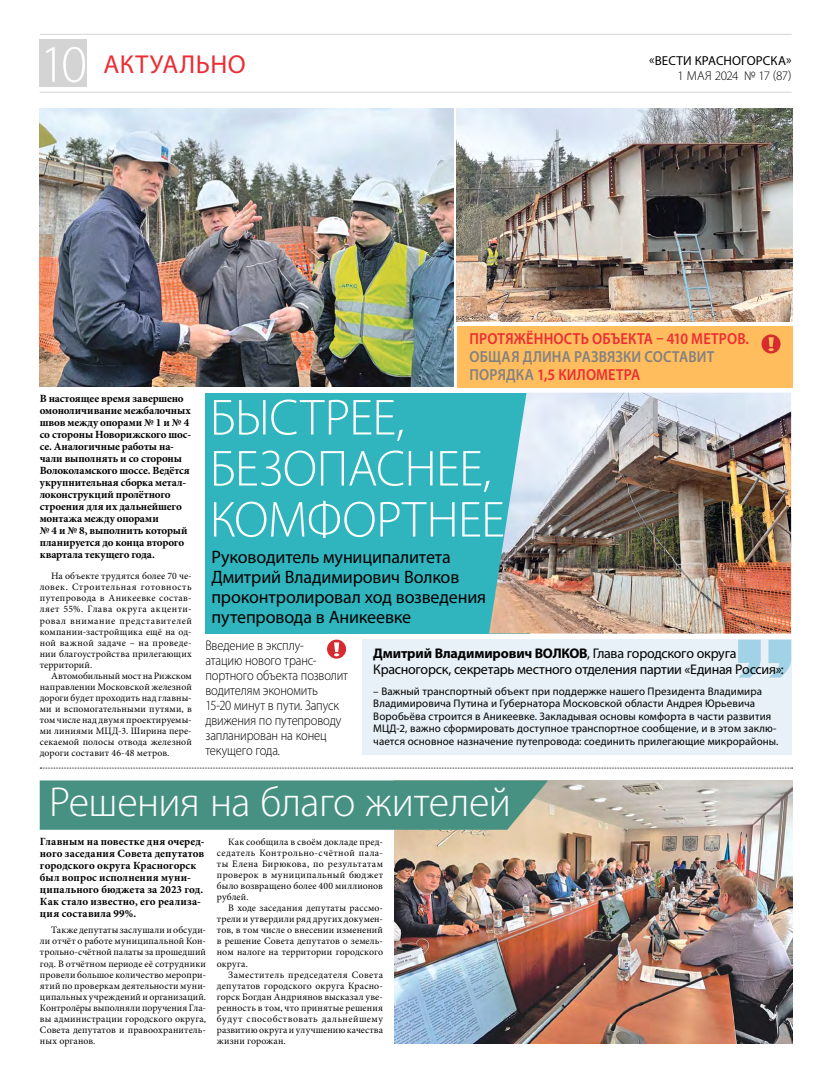
<style>
.page{position:relative;width:820px;height:1078px;background:#fff}
.page>*{position:absolute;margin:0;border:0;box-sizing:border-box;transform-origin:0 0}
.t1{font:300 53px "Myriad Pro";color:#fff}
.t2{font:300 51px/51px "Myriad Pro";letter-spacing:-.01em;color:#fff}
.t3{font:300 42px "Myriad Pro";letter-spacing:-.015em;color:#fff}
.t4{font:26px "Myriad Pro";letter-spacing:.02em;color:#ec2d35}
.t5{font:18px/20px "Myriad Pro";letter-spacing:-.01em;color:#000}
.t6{font:600 16px/18px "Myriad Pro";letter-spacing:.01em;color:#828182;scale:.9 1}
.t7{font:600 16px "Myriad Pro";letter-spacing:.01em;color:#ec2d35;scale:.9 1}
.t8{font:300 14px/15px "Myriad Pro";letter-spacing:-.01em;color:#000;scale:.9 1}
.t9{font:14px/16px "Myriad Pro";letter-spacing:-.02em;color:#000}
.t10{font:13px "Myriad Pro";letter-spacing:.01em;color:#000}
.t11{font:300 13px "Myriad Pro";letter-spacing:-.04em;color:#000}
.t12{font:700 11px/12px "Minion Pro";letter-spacing:-.005em;color:#000}
.t13{font:11px/12.5px "Myriad Pro";letter-spacing:.005em;color:#000}
.t14{font:700 11px/12px "Minion Pro";letter-spacing:.015em;color:#000}
.t15{font:9.8px/11.1px "Minion Pro";letter-spacing:.015em;color:#000;text-align:justify}
.s1{color:#ec2d35}
.s2{font-weight:700}
</style>
<div class="page">
<hr style="left:40px;top:92px;width:751px;height:1px;background:#d4d4d5">
<hr style="left:40px;top:34px;width:751px;height:1px;background:#d4d4d5">
<div style="left:40px;top:40px;width:47px;height:47px;background:#d4d4d5"></div>
<div style="left:456px;top:326px;width:336px;height:61px;background:#ffbd5e"></div>
<div style="left:204px;top:392px;width:325px;height:241px;background:#30b5bf"></div>
<img style="left:489px;top:392px;width:301px;height:241px">
<img style="left:40px;top:108px;width:413px;height:278px">
<img style="left:456px;top:108px;width:336px;height:214px">
<div style="left:362px;top:639px;width:429px;height:115px;background:#e8f1f7"></div>
<svg style="left:327px;top:639px;width:19px;height:19px"></svg>
<svg style="left:738px;top:639px;width:52px;height:38px"></svg>
<svg style="left:761px;top:334px;width:19px;height:19px"></svg>
<svg style="left:40px;top:767px;width:752px;height:1px"></svg>
<img style="left:394px;top:780px;width:398px;height:263px">
<div style="left:40px;top:780px;width:508px;height:49px;background:#479183"></div>
<h1 class="t1" style="left:40px;top:32px;width:49px">10</h1>
<h3 class="t10" style="left:649px;top:53px;width:144px">«ВЕСТИ КРАСНОГОРСКА»</h3>
<h3 class="t4" style="left:103px;top:48px;width:144px">АКТУАЛЬНО</h3>
<h3 class="t11" style="left:677px;top:68px;width:116px">1 МАЯ 2024 № 17 (87)</h3>
<h3 class="t7" style="left:469px;top:329px;width:312px">ПРОТЯЖЁННОСТЬ ОБЪЕКТА – 410 МЕТРОВ.</h3>
<h3 class="t6" style="left:469px;top:347px;width:273px">ОБЩАЯ ДЛИНА РАЗВЯЗКИ СОСТАВИТ<br>ПОРЯДКА <span class="s1">1,5 КИЛОМЕТРА</span></h3>
<h2 class="t2" style="left:210px;top:391px;width:296px">БЫСТРЕЕ,<br>БЕЗОПАСНЕЕ,<br>КОМФОРТНЕЕ</h2>
<h3 class="t5" style="left:211px;top:546px;width:276px">Руководитель муниципалитета<br>Дмитрий Владимирович Волков проконтролировал ход возведения путепровода в Аникеевке</h3>
<h3 class="t9" style="left:373px;top:644px;width:412px"><span class="s2">Дмитрий Владимирович ВОЛКОВ</span>, Глава городского округа<br>Красногорск, секретарь местного отделения партии «Единая Россия»:</h3>
<p class="t13" style="left:373px;top:684px;width:406px">– Важный транспортный объект при поддержке нашего Президента Владимира Владимировича Путина и Губернатора Московской области Андрея Юрьевича Воробьёва строится в Аникеевке. Закладывая основы комфорта в части развития МЦД-2, важно сформировать доступное транспортное сообщение, и в этом заклю&shy;чается основное назначение путепровода: соединить прилегающие микрорайоны.</p>
<h3 class="t3" style="left:49px;top:776px;width:463px">Решения на благо жителей</h3>
<p class="t12" style="left:40px;top:392px;width:153px">В настоящее время завершено омоноличивание межбалочных швов между опорами № 1 и № 4 со стороны Новорижского шос&shy;се. Аналогичные работы на&shy;чали выполнять и со стороны<br>Волоколамского шоссе. Ведётся укрупнительная сборка метал&shy;локонструкций пролётного строения для их дальнейшего монтажа между опорами<br>№ 4 и № 8, выполнить который планируется до конца второго квартала текущего года.</p>
<p class="t15" style="left:40px;top:570px;width:153px;text-indent:11px">На объекте трудятся более 70 че&shy;ловек. Строительная готовность путепровода в Аникеевке состав&shy;ляет 55%. Глава округа акценти&shy;ровал внимание представителей компании-застройщика ещё на од&shy;ной важной задаче – на проведе&shy;нии благоустройства прилегающих территорий.</p>
<p class="t15" style="left:40px;top:670px;width:153px;text-indent:11px">Автомобильный мост на Рижском направлении Московской железной дороги будет проходить над главны&shy;ми и вспомогательными путями, в том числе над двумя проектируемы&shy;ми линиями МЦД-3. Ширина пере&shy;секаемой полосы отвода железной дороги составит 46-48 метров.</p>
<h3 class="t8" style="left:205px;top:638px;width:160px">Введение в эксплу-<br>атацию нового транс&shy;портного объекта позволит водителям экономить<br>15-20 минут в пути. Запуск движения по путепроводу запланирован на конец текущего года.</h3>
<p class="t14" style="left:40px;top:835px;width:166px">Главным на повестке дня очеред&shy;ного заседания Совета депутатов городского округа Красногорск был вопрос исполнения муни&shy;ципального бюджета за 2023 год.<br>Как стало известно, его реализа&shy;ция составила 99%.</p>
<p class="t15" style="left:40px;top:924px;width:168px;text-indent:11px">Также депутаты заслушали и обсуди&shy;ли отчёт о работе муниципальной Кон&shy;трольно-счётной палаты за прошедший год. В отчётном периоде её сотрудники провели большое количество меропри&shy;ятий по проверкам деятельности муни&shy;ципальных учреждений и организаций.<br>Контролёры выполняли поручения Гла&shy;вы администрации городского округа, Совета депутатов и правоохранитель&shy;ных органов.</p>
<p class="t15" style="left:217px;top:836px;width:168px;text-indent:11px">Как сообщила в своём докладе пред&shy;седатель Контрольно-счётной пала&shy;ты Елена Бирюкова, по результатам проверок в муниципальный бюджет было возвращено более 400 миллионов рублей.</p>
<p class="t15" style="left:217px;top:902px;width:168px;text-indent:11px">В ходе заседания депутаты рассмо&shy;трели и утвердили ряд других докумен&shy;тов, в том числе о внесении изменений в решение Совета депутатов о земель&shy;ном налоге на территории городского округа.</p>
<p class="t15" style="left:217px;top:968px;width:168px;text-indent:11px">Заместитель председателя Совета депутатов городского округа Красно&shy;горск Богдан Андриянов высказал уве&shy;ренность в том, что принятые решения будут способствовать дальнейшему развитию округа и улучшению качества жизни горожан.</p>
</div>
